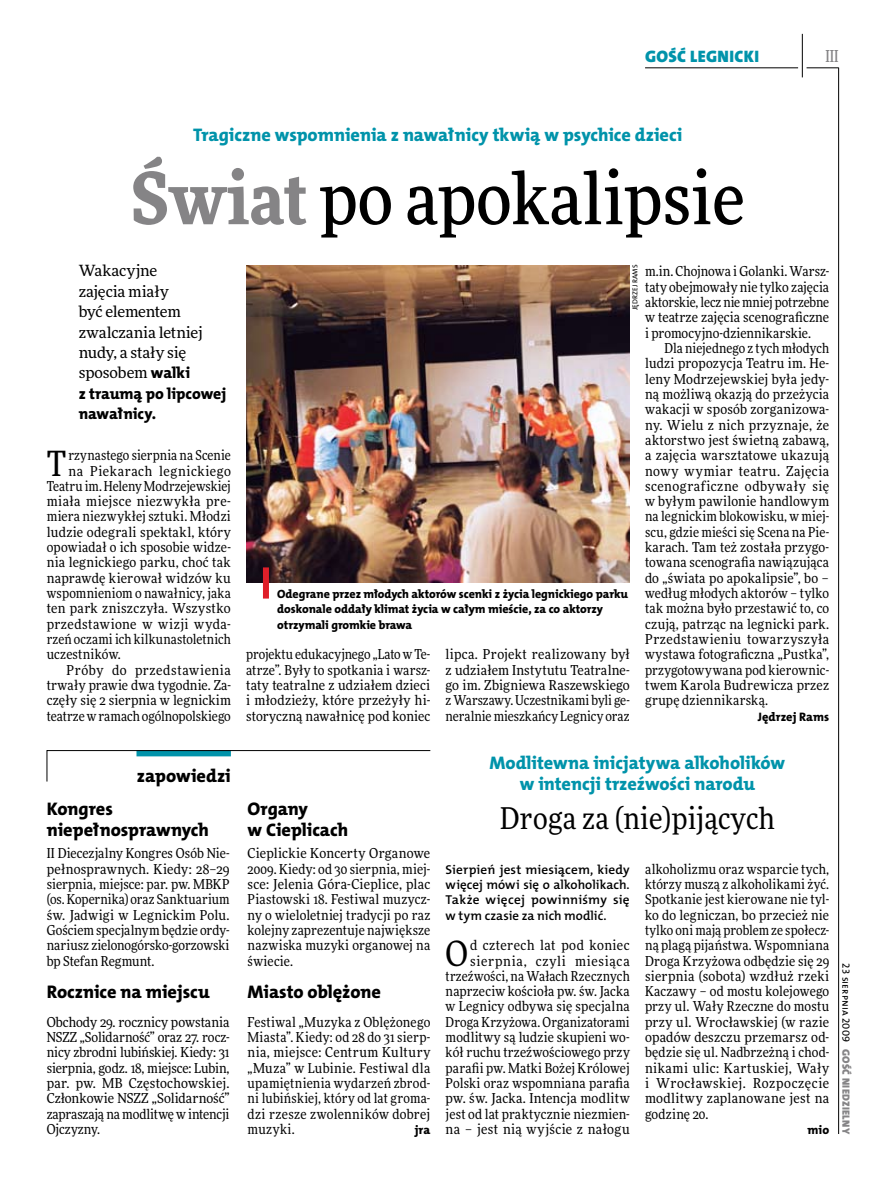
<style>
.page{position:relative;width:893px;height:1191px;background:#fff}
.page>*{position:absolute;margin:0;border:0;box-sizing:border-box;transform-origin:0 0}
.t1{font:500 72px "Freeday Narrow";color:#000}
.t2{font:34.8px "Freeday Narrow News";color:#000}
.t3{font:30px "Freeday Narrow News";letter-spacing:.01em;color:#000}
.t4{font:18.3px/21.6px "The Mix HP8 Ex Bld";color:#0093aa;text-align:center}
.t5{font:18.3px/21.6px "The Mix HP8 Ex Bld";letter-spacing:.005em;color:#000}
.t6{font:16.65px "The Mix HP9 Blk";letter-spacing:.02em;color:#0093aa}
.t7{font:500 16.5px "Freeday Narrow";color:#858486;scale:.9 1}
.t8{font:15.75px/20.4px "The Mix HP8 Ex Bld";letter-spacing:.01em;color:#000}
.t9{font:15.45px/20.4px "Freeday News";letter-spacing:-.01em;color:#000}
.t10{font:13.65px/15.3px "Freeday Narrow News";letter-spacing:.015em;color:#000;text-align:justify}
.t11{font:13.65px "Freeday Narrow News";letter-spacing:-.005em;color:#000}
.t12{font:13.65px "Freeday Narrow News";letter-spacing:.035em;color:#000}
.t13{font:13.65px "Freeday Narrow News";letter-spacing:.045em;color:#000}
.t14{font:13.65px "Freeday Narrow News";letter-spacing:.04em;color:#000}
.t15{font:12.9px/15.3px "The Mix HP6 Se Bld";letter-spacing:.015em;color:#000;text-align:justify}
.t16{font:12.3px "The Mix HP8 Ex Bld";letter-spacing:.01em;color:#000}
.t17{font:12px/15.3px "The Mix HP8 Ex Bld";letter-spacing:-.005em;color:#000}
.t18{font:10.5px "The Mix HP9 Blk";letter-spacing:.025em;color:#858486}
.t19{font:10.5px "The Mix HP5 Plain";letter-spacing:.01em;color:#000}
.t20{font:7.2px "The Mix HP5 Plain";letter-spacing:.015em;color:#000}
.s1{font-weight:900;color:#858486}
.s2{font-family:"The Mix HP8 Ex Bld";font-size:15.75px}
</style>
<div class="page">
<hr style="left:806px;top:68px;width:33px;height:1px;background:#000">
<hr style="left:645px;top:68px;width:153px;height:1px;background:#000">
<hr style="left:838px;top:68px;width:1px;height:1066px;background:#000">
<hr style="left:802px;top:34px;width:1px;height:43px;background:#000">
<svg style="left:47px;top:750px;width:384px;height:32px"></svg>
<img style="left:246px;top:266px;width:384px;height:317px">
<div style="left:263px;top:567px;width:6px;height:31px;background:#df1f2a"></div>
<p class="t6" style="left:645px;top:46px;width:115px">GOŚĆ LEGN ICKI</p>
<h3 class="t4" style="left:193px;top:124px;width:490px">Tragiczne wspomnienia z nawałnicy tkwią w psychice dzieci</h3>
<h1 class="t1" style="left:131px;top:154px;width:615px"><span class="s1">Świat</span> po apokalipsie</h1>
<p class="t7" style="left:825px;top:46px;width:16px">III</p>
<p class="t9" style="left:79px;top:260px;width:126px">Wakacyjne zajęcia miały<br>być elementem zwalczania letniej nudy, a stały się sposobem <span class="s2">walki</span></p>
<p class="t8" style="left:79px;top:383px;width:149px">z traumą po lipcowej nawałnicy.</p>
<h2 class="t2" style="left:47px;top:442px;width:21px">T</h2>
<p class="t10" style="left:68px;top:447px;width:164px">rzynastego sierpnia na Scenie</p>
<p class="t13" style="left:68px;top:462px;width:164px">na Piekarach legnickiego</p>
<p class="t11" style="left:47px;top:477px;width:186px">Teatru im. Heleny Modrzejewskiej</p>
<p class="t10" style="left:47px;top:493px;width:186px">miała miejsce niezwykła pre-</p>
<p class="t10" style="left:47px;top:509px;width:186px">miera niezwykłej sztuki. Młodzi</p>
<p class="t10" style="left:47px;top:524px;width:186px">ludzie odegrali spektakl, który</p>
<p class="t10" style="left:47px;top:539px;width:186px">opowiadał o ich sposobie widze-</p>
<p class="t10" style="left:47px;top:555px;width:186px">nia legnickiego parku, choć tak</p>
<p class="t10" style="left:47px;top:570px;width:186px">naprawdę kierował widzów ku</p>
<p class="t10" style="left:47px;top:585px;width:186px">wspomnieniom o nawałnicy, jaka</p>
<p class="t10" style="left:47px;top:600px;width:186px">ten park zniszczyła. Wszystko</p>
<p class="t12" style="left:47px;top:615px;width:186px">przedstawione w wizji wyda-</p>
<p class="t10" style="left:47px;top:631px;width:186px">rzeń oczami ich kilkunastoletnich</p>
<p class="t10" style="left:47px;top:646px;width:76px">uczestników.</p>
<p class="t14" style="left:66px;top:661px;width:166px">Próby do przedstawienia</p>
<p class="t10" style="left:47px;top:677px;width:186px">trwały prawie dwa tygodnie. Za-</p>
<p class="t10" style="left:47px;top:692px;width:186px">częły się 2 sierpnia w legnickim</p>
<p class="t11" style="left:47px;top:707px;width:186px">teatrze w ramach ogólnopolskiego</p>
<h3 class="t5" style="left:137px;top:765px;width:95px">zapowiedzi</h3>
<h3 class="t5" style="left:47px;top:798px;width:164px">Kongres niepełnosprawnych</h3>
<p class="t10" style="left:47px;top:845px;width:184px">II Diecezjalny Kongres Osób Nie&shy;pełnosprawnych. Kiedy: 28–29 sierpnia, miejsce: par. pw. MBKP (os. Kopernika) oraz Sanktuarium św. Jadwigi w Legnickim Polu.<br>Gościem specjalnym będzie ordy&shy;nariusz zielonogórsko-gorzowski bp Stefan Regmunt.</p>
<h3 class="t5" style="left:47px;top:981px;width:164px">Rocznice na miejscu</h3>
<p class="t10" style="left:47px;top:1014px;width:184px">Obchody 29. rocznicy powstania NSZZ „Solidarność” oraz 27. rocz&shy;nicy zbrodni lubińskiej. Kiedy: 31 sierpnia, godz. 18, miejsce: Lubin, par. pw. MB Częstochowskiej.<br>Członkowie NSZZ „Solidarność” zapraszają na modlitwę w intencji Ojczyzny.</p>
<p class="t20" style="left:630px;top:310px;width:47px;rotate:-90deg">Jędrzej Rams</p>
<p class="t10" style="left:645px;top:264px;width:186px">m.in. Chojnowa i Golanki. Warsz&shy;taty obejmowały nie tylko zajęcia aktorskie, lecz nie mniej potrzebne w teatrze zajęcia scenograficzne i promocyjno-dziennikarskie.</p>
<p class="t10" style="left:645px;top:340px;width:186px;text-indent:20px">Dla niejednego z tych młodych ludzi propozycja Teatru im. He&shy;leny Modrzejewskiej była jedy&shy;ną możliwą okazją do przeżycia wakacji w sposób zorganizowa&shy;ny. Wielu z nich przyznaje, że aktorstwo jest świetną zabawą, a zajęcia warsztatowe ukazują nowy wymiar teatru. Zajęcia scenograficzne odbywały się w byłym pawilonie handlowym na legnickim blokowisku, w miej&shy;scu, gdzie mieści się Scena na Pie&shy;karach. Tam też została przygo&shy;towana scenografia nawiązująca do „świata po apokalipsie”, bo – według młodych aktorów – tylko tak można było przestawić to, co czują, patrząc na legnicki park.<br>Przedstawieniu towarzyszyła wystawa fotograficzna „Pustka”, przygotowywana pod kierownic&shy;twem Karola Budrewicza przez grupę dziennikarską.</p>
<p class="t16" style="left:758px;top:708px;width:73px">Jędrzej Rams</p>
<p class="t17" style="left:277px;top:586px;width:352px">Odegrane przez młodych aktorów scenki z życia legnickiego parku doskonale oddały klimat życia w całym mieście, za co aktorzy otrzymali gromkie brawa</p>
<p class="t10" style="left:246px;top:646px;width:186px">projektu edukacyjnego „Lato w Te&shy;atrze”. Były to spotkania i warsz&shy;taty teatralne z udziałem dzieci i młodzieży, które przeżyły hi&shy;storyczną nawałnicę pod koniec</p>
<p class="t10" style="left:446px;top:646px;width:186px">lipca. Projekt realizowany był z udziałem Instytutu Teatralne&shy;go im. Zbigniewa Raszewskiego zWarszawy. Uczestnikami byli ge&shy;neralnie mieszkańcy Legnicy oraz</p>
<h3 class="t5" style="left:248px;top:798px;width:102px">Organy<br>w Cieplicach</h3>
<p class="t10" style="left:248px;top:845px;width:184px">Cieplickie Koncerty Organowe 2009. Kiedy: od 30 sierpnia, miej&shy;sce: Jelenia Góra-Cieplice, plac Piastowski 18. Festiwal muzycz&shy;ny o wieloletniej tradycji po raz kolejny zaprezentuje największe nazwiska muzyki organowej na świecie.</p>
<h3 class="t5" style="left:248px;top:981px;width:135px">Miasto oblężone</h3>
<p class="t10" style="left:248px;top:1014px;width:184px">Festiwal „Muzyka z Oblężonego Miasta”. Kiedy: od 28 do 31 sierp&shy;nia, miejsce: Centrum Kultury „Muza” w Lubinie. Festiwal dla upamiętnienia wydarzeń zbrod&shy;ni lubińskiej, który od lat groma&shy;dzi rzesze zwolenników dobrej muzyki.</p>
<p class="t16" style="left:415px;top:1122px;width:17px">jra</p>
<h3 class="t4" style="left:490px;top:752px;width:297px">Modlitewna inicjatywa alkoholików w intencji trzeźwości narodu</h3>
<h3 class="t3" style="left:500px;top:800px;width:276px">Droga za (nie)pijących</h3>
<p class="t15" style="left:446px;top:861px;width:186px">Sierpień jest miesiącem, kiedy więcej mówi się o alkoholikach.<br>Także więcej powinniśmy się w tym czasie za nich modlić.</p>
<h2 class="t2" style="left:446px;top:931px;width:24px">O</h2>
<p class="t10" style="left:446px;top:937px;width:186px;text-align:right">d czterech lat pod koniec sierpnia, czyli miesiąca trzeźwości, na Wałach Rzecznych naprzeciw kościoła pw. św. Jacka w Legnicy odbywa się specjalna<br>Droga Krzyżowa. Organizatorami modlitwy są ludzie skupieni wo&shy;kół ruchu trzeźwościowego przy parafii pw. Matki Bożej Królowej<br>Polski oraz wspomniana parafia pw. św. Jacka. Intencja modlitw jest od lat praktycznie niezmien&shy;na – jest nią wyjście z nałogu</p>
<p class="t10" style="left:645px;top:861px;width:186px">alkoholizmu oraz wsparcie tych, którzy muszą z alkoholikami żyć.<br>Spotkanie jest kierowane nie tyl&shy;ko do legniczan, bo przecież nie tylko oni mają problem ze społecz&shy;ną plagą pijaństwa. Wspomniana Droga Krzyżowa odbędzie się 29 sierpnia (sobota) wzdłuż rzeki Kaczawy – od mostu kolejowego przy ul. Wały Rzeczne do mostu przy ul. Wrocławskiej (w razie opadów deszczu przemarsz od&shy;będzie się ul. Nadbrzeżną i chod&shy;nikami ulic: Kartuskiej, Wały i Wrocławskiej. Rozpoczęcie modlitwy zaplanowane jest na godzinę 20.</p>
<p class="t16" style="left:807px;top:1122px;width:23px">mio</p>
<p class="t19" style="left:853px;top:963px;width:80px;rotate:90deg">23 sierpnia 2009</p>
<p class="t18" style="left:853px;top:1049px;width:86px;rotate:90deg">GOŚĆ NIEDZIELNY</p>
</div>
